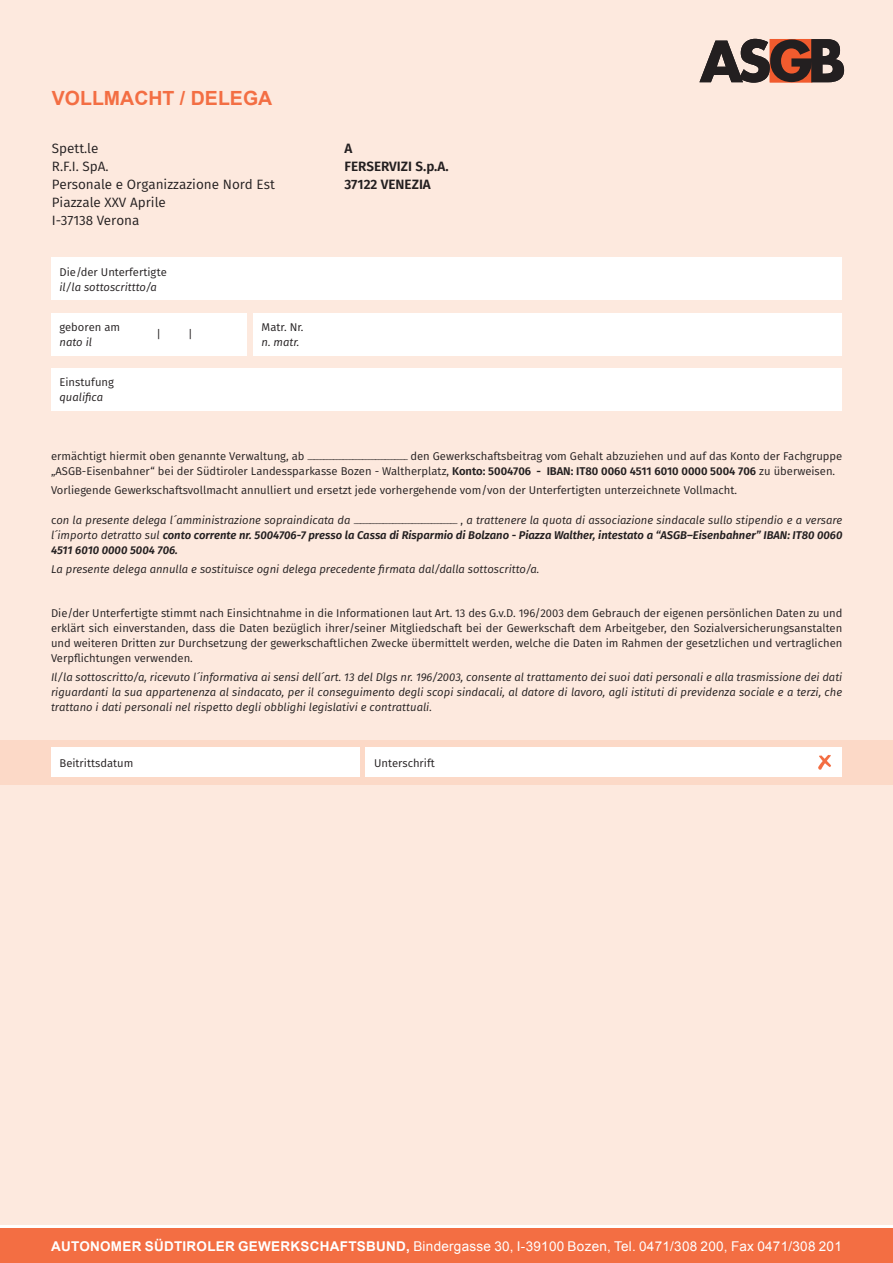
<style>
.page{position:relative;width:893px;height:1263px;background:#fff}
.page>*{position:absolute;margin:0;border:0;box-sizing:border-box;transform-origin:0 0}
.t1{font:700 55.2px "Futura";color:#231f20}
.t2{font:700 19.5px "Arial";color:#f36e43}
.t3{font:13.5px "Arial";letter-spacing:.02em;color:#fff}
.Text_7_pt{font:13.5px "Fira Sans";color:#231f20}
.Text_7_pt-2{font:600 13.5px "Fira Sans";color:#231f20}
.Text_7_pt-3{font:11.25px/15px "Fira Sans";color:#231f20}
.Text_7_pt-4{font:italic 11.25px/15px "Fira Sans";color:#231f20;text-align:justify}
.s1{font-style:italic}
.s2{font-size:52.95px}
.s3{font-size:57.15px}
.s4{font-size:7.5px}
.s5{font-weight:600}
.s6{font-style:normal}
.s7{font-style:normal;font-size:7.5px}
.s8{font-weight:700}
</style>
<div class="page">
<div style="left:0;top:0;width:893px;height:1225px;background:#fde9de"></div>
<div style="left:0;top:1229px;width:893px;height:34px;background:#f36e43"></div>
<div style="left:51px;top:257px;width:791px;height:43px;background:#fff"></div>
<div style="left:51px;top:368px;width:791px;height:43px;background:#fff"></div>
<div style="left:51px;top:313px;width:196px;height:42px;background:#fff"></div>
<div style="left:253px;top:313px;width:589px;height:42px;background:#fff"></div>
<div style="left:770px;top:39px;width:42px;height:43px;background:#f15b2e"></div>
<div style="left:0;top:740px;width:893px;height:44px;background:#fcd9c7"></div>
<div style="left:51px;top:747px;width:308px;height:30px;background:#fff"></div>
<div style="left:366px;top:747px;width:476px;height:30px;background:#fff"></div>
<svg style="left:818px;top:755px;width:13px;height:15px"></svg>
<p class="t2" style="left:52px;top:85px;width:222px">VOLLMACHT / DELEGA</p>
<p class="Text_7_pt" style="left:52px;top:139px;width:48px">Spett.le</p>
<p class="Text_7_pt" style="left:52px;top:157px;width:58px">R.F.I. SpA.</p>
<p class="Text_7_pt" style="left:52px;top:175px;width:224px">Personale e Organizzazione Nord Est</p>
<p class="Text_7_pt" style="left:52px;top:193px;width:116px">Piazzale XXV Aprile</p>
<p class="Text_7_pt" style="left:52px;top:211px;width:89px">I-37138 Verona</p>
<p class="Text_7_pt-3" style="left:60px;top:265px;width:109px">Die/der Unterfertigte <span class="s1">il/la sottoscrittto/a</span></p>
<p class="Text_7_pt-3" style="left:60px;top:320px;width:62px">geboren am</p>
<p class="Text_7_pt-4" style="left:60px;top:335px;width:34px">nato il</p>
<p class="Text_7_pt-3" style="left:60px;top:376px;width:56px">Einstufung <span class="s1">qualifica</span></p>
<p class="Text_7_pt-3" style="left:156px;top:328px;width:6px">|</p>
<p class="Text_7_pt-3" style="left:188px;top:328px;width:6px">|</p>
<p class="Text_7_pt-3" style="left:261px;top:320px;width:43px">Matr. Nr. <span class="s1">n. matr.</span></p>
<p class="Text_7_pt-2" style="left:344px;top:139px;width:9px">A</p>
<p class="Text_7_pt-2" style="left:344px;top:157px;width:106px">FERSERVIZI S.p.A.</p>
<p class="Text_7_pt-2" style="left:344px;top:175px;width:88px">37122 VENEZIA</p>
<p class="t1" style="left:700px;top:23px;width:148px">AS<span class="s2">G</span><span class="s3">B</span></p>
<p class="Text_7_pt-3" style="left:51px;top:449px;width:793px">ermächtigt hiermit oben genannte Verwaltung, ab <span class="s4">_______________________________</span> den Gewerkschaftsbeitrag vom Gehalt abzuziehen und auf das Konto der Fachgruppe „ASGB-Eisenbahner“ bei der Südtiroler Landessparkasse Bozen - Waltherplatz, <span class="s5">Konto: 5004706 - IBAN: IT80 0060 4511 6010 0000 5004 706</span> zu überweisen.</p>
<p class="Text_7_pt-3" style="left:51px;top:483px;width:687px">Vorliegende Gewerkschaftsvollmacht annulliert und ersetzt jede vorhergehende vom/von der Unterfertigten unterzeichnete Vollmacht.</p>
<p class="Text_7_pt-4" style="left:51px;top:513px;width:793px"><span class="s6">c</span>on la presente delega l´amministrazione sopraindicata da <span class="s7">________________________________</span> <span class="s6">,</span> a trattenere la quota di associazione sindacale sullo stipendio e a versare l´importo detratto sul <span class="s5">conto corrente nr. 5004706-7 presso la Cassa di Risparmio di Bolzano - Piazza Walther, intestato a “ASGB–Eisenbahner” IBAN: IT80 0060<br>4511 6010 0000 5004 706.</span></p>
<p class="Text_7_pt-4" style="left:51px;top:562px;width:490px">La presente delega annulla e sostituisce ogni delega precedente firmata dal/dalla sottoscritto/a.</p>
<p class="Text_7_pt-3" style="left:51px;top:606px;width:793px;text-align:justify">Die/der Unterfertigte stimmt nach Einsichtnahme in die Informationen laut Art. 13 des G.v.D. 196/2003 dem Gebrauch der eigenen persönlichen Daten zu und erklärt sich einverstanden, dass die Daten bezüglich ihrer/seiner Mitgliedschaft bei der Gewerkschaft dem Arbeitgeber, den Sozialversicherungsanstalten und weiteren Dritten zur Durchsetzung der gewerkschaftlichen Zwecke übermittelt werden, welche die Daten im Rahmen der gesetzlichen und vertraglichen Verpflichtungen verwenden.</p>
<p class="Text_7_pt-4" style="left:51px;top:671px;width:793px">Il/la sottoscritto/a, ricevuto l´informativa ai sensi dell´art. 13 del Dlgs nr. 196/2003, consente al trattamento dei suoi dati personali e alla trasmissione dei dati riguardanti la sua appartenenza al sindacato, per il conseguimento degli scopi sindacali, al datore di lavoro, agli istituti di previdenza sociale e a terzi, che trattano i dati personali nel rispetto degli obblighi legislativi e contrattuali.</p>
<p class="Text_7_pt-3" style="left:60px;top:756px;width:75px">Beitrittsdatum</p>
<p class="Text_7_pt-3" style="left:374px;top:756px;width:62px">Unterschrift</p>
<p class="t3" style="left:51px;top:1237px;width:792px"><span class="s8">AUTONOMER SÜDTIROLER GEWERKSCHAFTSBUND,</span> Bindergasse 30, I-39100 Bozen, Tel. 0471/308 200, Fax 0471/308 201</p>
</div>
